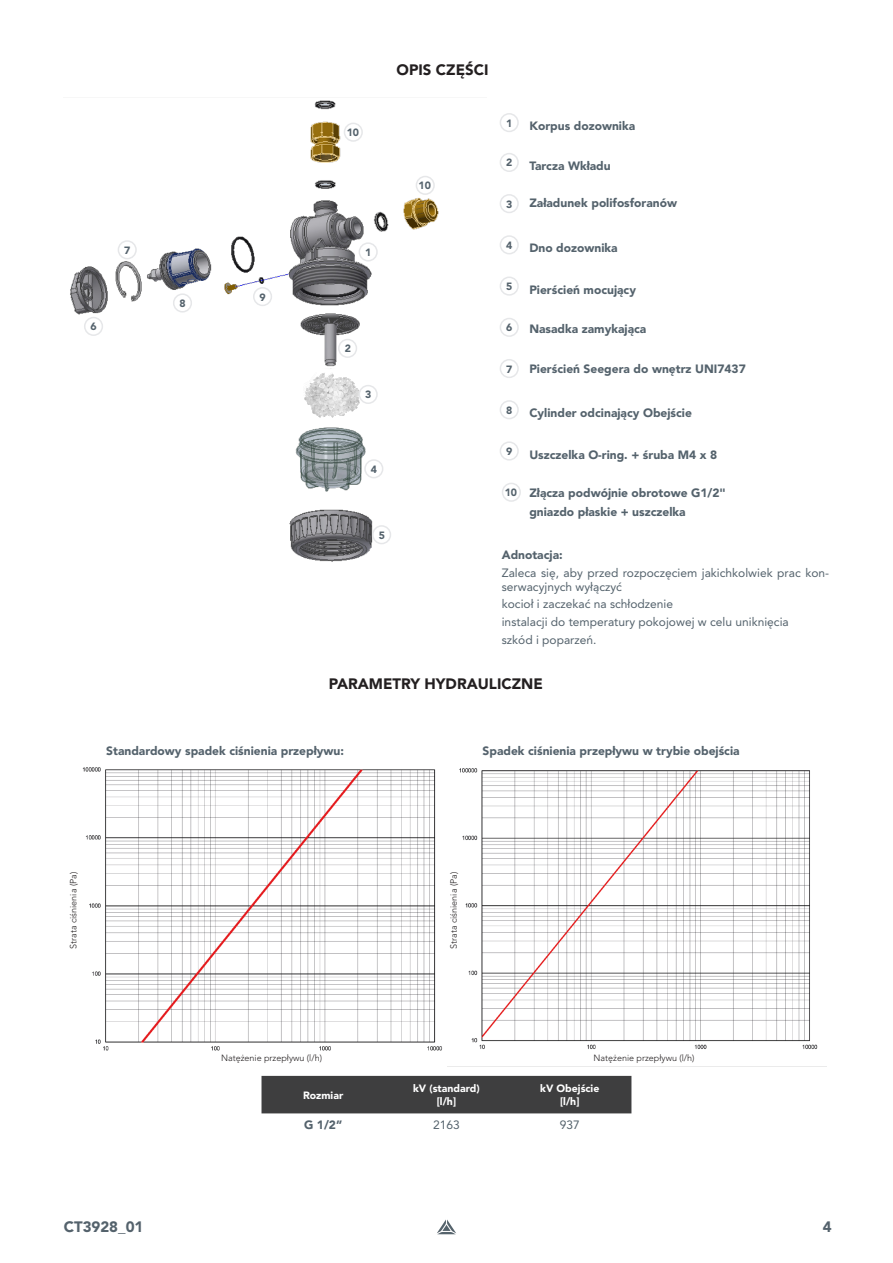
<style>
.page{position:relative;width:893px;height:1263px;background:#fff}
.page>*{position:absolute;margin:0;border:0;box-sizing:border-box;transform-origin:0 0}
.t1{font:900 15px "Avenir LT Pro";color:#231f20}
.t2{font:900 15px "Avenir LT Pro";color:#54626c}
.t3{font:900 12px "Avenir LT Pro";color:#54626c}
.t4{font:12px/13.5px "Avenir LT Pro";color:#54626c}
.t5{font:900 10.5px "Avenir LT Pro";color:#fff}
.t6{font:900 10.5px "Avenir LT Pro";color:#54626c}
.t7{font:300 9px "Avenir LT Pro";color:#231f20}
</style>
<div class="page">
<svg style="left:437px;top:1219px;width:19px;height:15px"></svg>
<img style="left:82px;top:767px;width:366px;height:300px">
<img style="left:448px;top:768px;width:378px;height:329px">
<div style="left:500px;top:113px;width:19px;height:19px;border:2px solid #e6e7e9;border-radius:50%"></div>
<div style="left:500px;top:153px;width:19px;height:19px;border:2px solid #e6e7e9;border-radius:50%"></div>
<div style="left:500px;top:194px;width:19px;height:19px;border:2px solid #e6e7e9;border-radius:50%"></div>
<div style="left:500px;top:235px;width:19px;height:19px;border:2px solid #e6e7e9;border-radius:50%"></div>
<div style="left:500px;top:276px;width:19px;height:20px;border:2px solid #e6e7e9;border-radius:50%"></div>
<div style="left:500px;top:318px;width:19px;height:19px;border:2px solid #e6e7e9;border-radius:50%"></div>
<div style="left:500px;top:359px;width:19px;height:19px;border:2px solid #e6e7e9;border-radius:50%"></div>
<div style="left:500px;top:400px;width:19px;height:19px;border:2px solid #e6e7e9;border-radius:50%"></div>
<div style="left:500px;top:441px;width:19px;height:20px;border:2px solid #e6e7e9;border-radius:50%"></div>
<img style="left:70px;top:100px;width:369px;height:462px">
<div style="left:202px;top:1052px;width:139px;height:12px;background:#fff"></div>
<div style="left:574px;top:1052px;width:140px;height:12px;background:#fff"></div>
<div style="left:447px;top:809px;width:12px;height:140px;background:#fff"></div>
<div style="left:502px;top:483px;width:19px;height:19px;border:2px solid #e6e7e9;border-radius:50%"></div>
<div style="left:359px;top:243px;width:18px;height:18px;background:#fff;border-radius:50%"></div>
<div style="left:359px;top:242px;width:19px;height:19px;border:2px solid #e6e7e9;border-radius:50%"></div>
<div style="left:339px;top:339px;width:17px;height:18px;background:#fff;border-radius:50%"></div>
<div style="left:338px;top:339px;width:19px;height:19px;border:2px solid #e6e7e9;border-radius:50%"></div>
<div style="left:359px;top:386px;width:18px;height:17px;background:#fff;border-radius:50%"></div>
<div style="left:359px;top:385px;width:19px;height:19px;border:2px solid #e6e7e9;border-radius:50%"></div>
<div style="left:365px;top:460px;width:18px;height:18px;background:#fff;border-radius:50%"></div>
<div style="left:364px;top:459px;width:19px;height:19px;border:2px solid #e6e7e9;border-radius:50%"></div>
<div style="left:373px;top:526px;width:17px;height:18px;background:#fff;border-radius:50%"></div>
<div style="left:372px;top:525px;width:19px;height:19px;border:2px solid #e6e7e9;border-radius:50%"></div>
<div style="left:85px;top:318px;width:17px;height:17px;background:#fff;border-radius:50%"></div>
<div style="left:84px;top:317px;width:19px;height:19px;border:2px solid #e6e7e9;border-radius:50%"></div>
<div style="left:118px;top:241px;width:18px;height:18px;background:#fff;border-radius:50%"></div>
<div style="left:118px;top:240px;width:19px;height:19px;border:2px solid #e6e7e9;border-radius:50%"></div>
<div style="left:174px;top:294px;width:17px;height:18px;background:#fff;border-radius:50%"></div>
<div style="left:173px;top:293px;width:19px;height:20px;border:2px solid #e6e7e9;border-radius:50%"></div>
<div style="left:254px;top:288px;width:17px;height:17px;background:#fff;border-radius:50%"></div>
<div style="left:253px;top:287px;width:19px;height:19px;border:2px solid #e6e7e9;border-radius:50%"></div>
<div style="left:344px;top:123px;width:18px;height:18px;background:#fff;border-radius:50%"></div>
<div style="left:344px;top:123px;width:19px;height:19px;border:2px solid #e6e7e9;border-radius:50%"></div>
<div style="left:416px;top:176px;width:18px;height:18px;background:#fff;border-radius:50%"></div>
<div style="left:416px;top:176px;width:19px;height:19px;border:2px solid #e6e7e9;border-radius:50%"></div>
<div style="left:261px;top:1076px;width:370px;height:37px;background:#3e3e3f"></div>
<p class="t6" style="left:91px;top:320px;width:8px">6</p>
<p class="t6" style="left:124px;top:244px;width:8px">7</p>
<p class="t6" style="left:180px;top:297px;width:8px">8</p>
<p class="t6" style="left:260px;top:291px;width:8px">9</p>
<p class="t1" style="left:396px;top:61px;width:93px">OPIS CZĘŚCI</p>
<p class="t6" style="left:347px;top:125px;width:14px">10</p>
<p class="t6" style="left:365px;top:246px;width:8px">1</p>
<p class="t6" style="left:419px;top:179px;width:14px">10</p>
<p class="t6" style="left:345px;top:342px;width:8px">2</p>
<p class="t6" style="left:365px;top:388px;width:8px">3</p>
<p class="t6" style="left:371px;top:463px;width:8px">4</p>
<p class="t6" style="left:379px;top:529px;width:8px">5</p>
<p class="t6" style="left:506px;top:117px;width:8px">1</p>
<p class="t6" style="left:506px;top:156px;width:8px">2</p>
<p class="t6" style="left:506px;top:198px;width:8px">3</p>
<p class="t6" style="left:506px;top:239px;width:8px">4</p>
<p class="t6" style="left:506px;top:280px;width:8px">5</p>
<p class="t6" style="left:506px;top:321px;width:8px">6</p>
<p class="t6" style="left:506px;top:362px;width:8px">7</p>
<p class="t6" style="left:506px;top:404px;width:8px">8</p>
<p class="t6" style="left:506px;top:445px;width:8px">9</p>
<p class="t6" style="left:505px;top:485px;width:14px">10</p>
<p class="t3" style="left:529px;top:119px;width:107px">Korpus dozownika</p>
<p class="t3" style="left:529px;top:158px;width:83px">Tarcza Wkładu</p>
<p class="t3" style="left:529px;top:196px;width:149px">Załadunek polifosforanów</p>
<p class="t3" style="left:529px;top:241px;width:90px">Dno dozownika</p>
<p class="t3" style="left:529px;top:282px;width:108px">Pierścień mocujący</p>
<p class="t3" style="left:529px;top:321px;width:118px">Nasadka zamykająca</p>
<p class="t3" style="left:529px;top:361px;width:218px">Pierścień Seegera do wnętrz UNI7437</p>
<p class="t3" style="left:529px;top:406px;width:164px">Cylinder odcinający Obejście</p>
<p class="t3" style="left:529px;top:447px;width:189px">Uszczelka O-ring. + śruba M4 x 8</p>
<p class="t3" style="left:529px;top:485px;width:198px">Złącza podwójnie obrotowe G1/2"</p>
<p class="t3" style="left:529px;top:504px;width:158px">gniazdo płaskie + uszczelka</p>
<p class="t3" style="left:502px;top:548px;width:62px">Adnotacja:</p>
<p class="t4" style="left:502px;top:566px;width:329px">Zaleca się, aby przed rozpoczęciem jakichkolwiek prac kon&shy;serwacyjnych wyłączyć</p>
<p class="t4" style="left:502px;top:597px;width:173px">kocioł i zaczekać na schłodzenie</p>
<p class="t4" style="left:502px;top:615px;width:289px">instalacji do temperatury pokojowej w celu uniknięcia</p>
<p class="t4" style="left:502px;top:633px;width:96px">szkód i poparzeń.</p>
<p class="t1" style="left:329px;top:675px;width:216px">PARAMETRY HYDRAULICZNE</p>
<p class="t3" style="left:106px;top:743px;width:239px">Standardowy spadek ciśnienia przepływu:</p>
<p class="t3" style="left:483px;top:743px;width:258px">Spadek ciśnienia przepływu w trybie obejścia</p>
<p class="t7" style="left:68px;top:949px;width:78px;rotate:-90deg">Strata ciśnienia (Pa)</p>
<p class="t7" style="left:448px;top:949px;width:78px;rotate:-90deg">Strata ciśnienia (Pa)</p>
<p class="t7" style="left:221px;top:1053px;width:103px">Natężenie przepływu (l/h)</p>
<p class="t7" style="left:593px;top:1053px;width:103px">Natężenie przepływu (l/h)</p>
<p class="t5" style="left:303px;top:1088px;width:42px">Rozmiar</p>
<p class="t5" style="left:413px;top:1082px;width:68px">kV (standard)</p>
<p class="t5" style="left:437px;top:1095px;width:21px">[l/h]</p>
<p class="t5" style="left:540px;top:1082px;width:61px">kV Obejście</p>
<p class="t5" style="left:560px;top:1095px;width:21px">[l/h]</p>
<p class="t3" style="left:304px;top:1117px;width:40px">G 1/2”</p>
<p class="t4" style="left:433px;top:1117px;width:28px">2163</p>
<p class="t4" style="left:560px;top:1117px;width:22px">937</p>
<p class="t2" style="left:64px;top:1218px;width:81px">CT3928_01</p>
<p class="t2" style="left:823px;top:1218px;width:10px">4</p>
</div>
